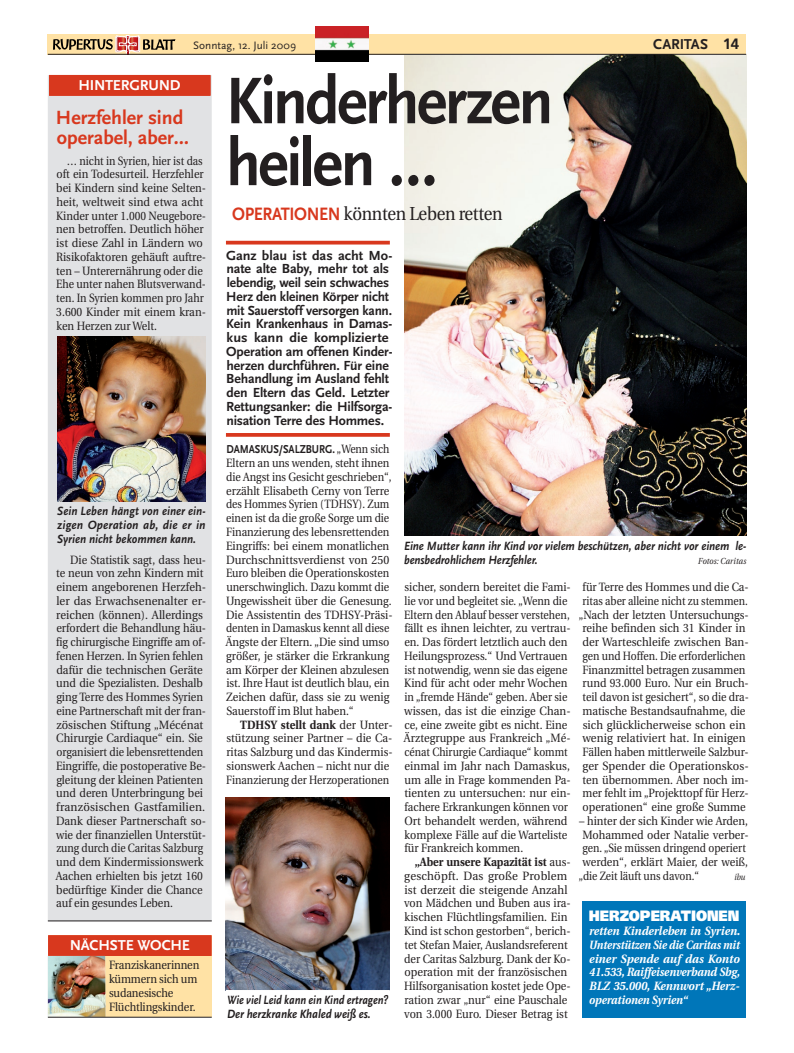
<style>
.page{position:relative;width:794px;height:1053px;background:#fff}
.page>*{position:absolute;margin:0;border:0;box-sizing:border-box;transform-origin:0 0}
.t1{font:700 68.75px/61.9px "Scala Sans";letter-spacing:-.035em;color:#231f20;scale:.93 1}
.t2{font:700 20px/20px "Scala Sans";color:#d8381e}
.t3{font:18.75px "Utopia";letter-spacing:-.02em;color:#231f20;scale:.9 1}
.t4{font:700 18.75px "Scala Sans";color:#d8381e;scale:.9 1}
.t5{font:700 15px "Scala Sans";letter-spacing:-.02em;color:#fff}
.t6{font:900 15px "Frutiger";letter-spacing:-.005em;color:#fff;scale:.9 1}
.t7{font:700 15px "Scala Sans";letter-spacing:-.01em;color:#231f20}
.t8{font:700 13.75px/13.8px "Scala Sans";letter-spacing:-.01em;color:#231f20;scale:1.04 1}
.t9{font:italic 700 12.5px/13.8px "Scala Sans";letter-spacing:-.005em;color:#231f20;scale:.9 1}
.t10{font:italic 700 12.5px "Scala Sans";letter-spacing:-.005em;color:#231f20;scale:.86 1}
.t11{font:12px/13.8px "Utopia";color:#231f20;scale:.9 1}
.t12{font:12px/13.8px "Utopia";color:#231f20;scale:.89 1}
.t13{font:12px/13.8px "Utopia";color:#231f20;scale:.86 1}
.t14{font:12px/13.8px "Utopia";color:#231f20;scale:.91 1}
.t15{font:italic 700 12px/13.8px "Utopia";letter-spacing:-.005em;color:#fff;text-align:justify;scale:.93 1}
.t16{font:700 12px "Scala Sans";letter-spacing:-.005em;color:#231f20;scale:.86 1}
.t17{font:italic 700 12px "Utopia";letter-spacing:-.005em;color:#fff;scale:.9 1}
.t18{font:11.25px "Scala Sans";color:#231f20}
.t19{font:italic 8.75px "Utopia";letter-spacing:.005em;color:#231f20;scale:.89 1}
.t20{font:italic 8.75px "Utopia";letter-spacing:.005em;color:#231f20;scale:.86 1}
.s1{font-family:"Frutiger"}
.s2{font-family:"Scala Sans";font-weight:700;color:#d8381e}
.s3{font-family:"Utopia";font-weight:400}
.s4{font-weight:700}
</style>
<div class="page">
<div style="left:48px;top:34px;width:698px;height:21px;background:#ffe2a5"></div>
<svg style="left:53px;top:35px;width:122px;height:19px"></svg>
<hr style="left:226px;top:241px;width:164px;height:3px;background:#d8381e">
<svg style="left:226px;top:433px;width:164px;height:4px"></svg>
<img style="left:404px;top:55px;width:342px;height:481px">
<div style="left:48px;top:75px;width:164px;height:846px;background:#e1e2e4"></div>
<div style="left:49px;top:75px;width:161px;height:21px;background:#d8422a"></div>
<div style="left:49px;top:75px;width:161px;height:20px;background:#d8381e"></div>
<img style="left:226px;top:797px;width:164px;height:192px">
<div style="left:48px;top:934px;width:164px;height:82px;background:#ffe2a5"></div>
<div style="left:48px;top:935px;width:163px;height:20px;background:#d8381e"></div>
<img style="left:48px;top:955px;width:57px;height:61px">
<hr style="left:48px;top:1016px;width:164px;height:1px;background:#231f20">
<hr style="left:48px;top:920px;width:164px;height:1px;background:#231f20">
<img style="left:57px;top:336px;width:148px;height:165px">
<div style="left:582px;top:900px;width:164px;height:117px;background:#0076b9"></div>
<div style="left:226px;top:989px;width:164px;height:35px;border:1px solid #fff"></div>
<hr style="left:48px;top:54px;width:698px;height:1px;background:#231f20">
<img style="left:316px;top:26px;width:52px;height:35px">
<p class="t18" style="left:193px;top:39px;width:104px">Sonntag, 12. Juli 2009</p>
<p class="t7" style="left:653px;top:36px;width:87px">CARITAS <span class="s1">14</span></p>
<p class="t5" style="left:79px;top:77px;width:37px">hi ntergr</p>
<p class="t5" style="left:148px;top:77px;width:31px">und</p>
<h2 class="t2" style="left:56px;top:108px;width:134px">Herzfehler sind operabel, aber…</h2>
<p class="t13" style="left:56px;top:154px;width:176px;text-indent:11px">… nicht in Syrien, hier ist das oft ein Todesurteil. Herzfehler bei Kindern sind keine Selten&shy;heit, weltweit sind etwa acht<br>Kinder unter 1.000 Neugebore&shy;nen betroffen. Deutlich höher ist diese Zahl in Ländern wo<br>Risikofaktoren gehäuft auftre&shy;ten – Unterernährung oder die<br>Ehe unter nahen Blutsverwand&shy;ten. In Syrien kommen pro Jahr<br>3.600 Kinder mit einem kran&shy;ken Herzen zur Welt.</p>
<p class="t9" style="left:57px;top:504px;width:166px;text-align:justify">Sein Leben hängt von einer ein&shy;zigen Operation ab, die er in Syrien nicht bekommen kann.</p>
<p class="t11" style="left:56px;top:552px;width:169px;text-indent:14px">Die Statistik sagt, dass heu&shy;te neun von zehn Kindern mit einem angeborenen Herzfeh&shy;ler das Erwachsenenalter er&shy;reichen (können). Allerdings erfordert die Behandlung häu&shy;fig chirurgische Eingriffe am of&shy;fenen Herzen. In Syrien fehlen dafür die technischen Geräte und die Spezialisten. Deshalb ging Terre des Hommes Syrien eine Partnerschaft mit der fran&shy;zösischen Stiftung „Mécénat<br>Chirurgie Cardiaque“ ein. Sie organisiert die lebensrettenden<br>Eingriffe, die postoperative Be&shy;gleitung der kleinen Patienten und deren Unterbringung bei französischen Gastfamilien.<br>Dank dieser Partnerschaft so&shy;wie der finanziellen Unterstüt&shy;zung durch die Caritas Salzburg und dem Kindermissionswerk<br>Aachen erhielten bis jetzt 160 bedürftige Kinder die Chance auf ein gesundes Leben.</p>
<p class="t5" style="left:70px;top:937px;width:28px">nächste</p>
<p class="t5" style="left:138px;top:937px;width:24px">woche</p>
<p class="t11" style="left:109px;top:958px;width:102px">Franziskanerinnen kümmern sich um sudanesische<br>Flüchtlingskinder.</p>
<h1 class="t1" style="left:226px;top:72px;width:353px">Kinderherzen heilen …</h1>
<h3 class="t4" style="left:232px;top:203px;width:35px">Operatio</h3>
<h3 class="t3" style="left:307px;top:203px;width:219px"><span class="s2">nen</span> könnten Leben retten</h3>
<p class="t8" style="left:226px;top:248px;width:161px">Ganz blau ist das acht Mo&shy;nate alte Baby, mehr tot als lebendig, weil sein schwaches<br>Herz den kleinen Körper nicht mit Sauerstoff versorgen kann.<br>Kein Krankenhaus in Damas&shy;kus kann die komplizierte<br>Operation am offenen Kinder&shy;herzen durchführen. Für eine<br>Behandlung im Ausland fehlt den Eltern das Geld. Letzter<br>Rettungsanker: die Hilfsorga&shy;nisation Terre des Hommes.</p>
<p class="t16" style="left:226px;top:443px;width:9px">damask</p>
<p class="t16" style="left:266px;top:443px;width:145px">us/Salzburg . <span class="s3">„Wenn sich</span></p>
<p class="t12" style="left:226px;top:456px;width:189px">Eltern an uns wenden, steht ihnen die Angst ins Gesicht geschrieben“, erzählt Elisabeth Cerny von Terre des Hommes Syrien (TDHSY). Zum einen ist da die große Sorge um die Finanzierung des lebensrettenden Eingriffs: bei einem monatlichen Durchschnittsverdienst von 250<br>Euro bleiben die Operationskosten unerschwinglich. Dazu kommt die Ungewissheit über die Genesung.<br>Die Assistentin des TDHSY-Präsi&shy;denten in Damaskus kennt all diese Ängste der Eltern. „Die sind umso größer, je stärker die Erkrankung am Körper der Kleinen abzulesen ist. Ihre Haut ist deutlich blau, ein Zeichen dafür, dass sie zu wenig Sauerstoff im Blut haben.“</p>
<p class="t14" style="left:226px;top:717px;width:184px;text-indent:14px"><span class="s4">TDHSY stellt dank</span> der Unter&shy;stützung seiner Partner – die Ca&shy;ritas Salzburg und das Kindermis&shy;sionswerk Aachen – nicht nur die<br>Finanzierung der Herzoperationen</p>
<p class="t9" style="left:404px;top:539px;width:381px">Eine Mutter kann ihr Kind vor vielem beschützen, aber nicht vor einem le&shy;bensbedrohlichem Herzfehler.</p>
<p class="t19" style="left:698px;top:555px;width:56px">Fotos: Caritas</p>
<p class="t11" style="left:404px;top:580px;width:187px">sicher, sondern bereitet die Fami&shy;lie vor und begleitet sie. „Wenn die<br>Eltern den Ablauf besser verstehen, fällt es ihnen leichter, zu vertrau&shy;en. Das fördert letztlich auch den<br>Heilungsprozess.“ Und Vertrauen ist notwendig, wenn sie das eigene<br>Kind für acht oder mehr Wochen in „fremde Hände“ geben. Aber sie wissen, das ist die einzige Chan&shy;ce, eine zweite gibt es nicht. Eine<br>Ärztegruppe aus Frankreich „Mé&shy;cénat Chirurgie Cardiaque“ kommt einmal im Jahr nach Damaskus, um alle in Frage kommenden Pa&shy;tienten zu untersuchen: nur ein&shy;fachere Erkrankungen können vor<br>Ort behandelt werden, während komplexe Fälle auf die Warteliste für Frankreich kommen.</p>
<p class="t11" style="left:404px;top:855px;width:186px;text-indent:11px"><span class="s4">„Aber unsere Kapazität ist</span> aus&shy;geschöpft. Das große Problem ist derzeit die steigende Anzahl von Mädchen und Buben aus ira&shy;kischen Flüchtlingsfamilien. Ein Kind ist schon gestorben“, berich&shy;tet Stefan Maier, Auslandsreferent der Caritas Salzburg. Dank der Ko&shy;operation mit der französischen Hilfsorganisation kostet jede Ope&shy;ration zwar „nur“ eine Pauschale von 3.000 Euro. Dieser Betrag ist</p>
<p class="t11" style="left:578px;top:580px;width:191px;text-align:center">für Terre des Hommes und die Ca&shy;ritas aber alleine nicht zu stemmen. „Nach der letzten Untersuchungs&shy;reihe befinden sich 31 Kinder in der Warteschleife zwischen Ban&shy;gen und Hoffen. Die erforderlichen Finanzmittel betragen zusammen rund 93.000 Euro. Nur ein Bruch&shy;teil davon ist gesichert“, so die dra&shy;matische Bestandsaufnahme, die sich glücklicherweise schon ein wenig relativiert hat. In einigen Fällen haben mittlerweile Salzbur&shy;ger Spender die Operationskos&shy;ten übernommen. Aber noch im&shy;mer fehlt im „Projekttopf für Herz&shy;operationen“ eine große Summe</p>
<p class="t11" style="left:579px;top:814px;width:189px">– hinter der sich Kinder wie Arden,</p>
<p class="t14" style="left:582px;top:827px;width:184px">Mohammed oder Natalie verber-</p>
<p class="t13" style="left:582px;top:841px;width:192px">gen. „Sie müssen dringend operiert</p>
<p class="t14" style="left:582px;top:855px;width:183px">werden“, erklärt Maier, der weiß,</p>
<p class="t13" style="left:578px;top:869px;width:142px">„die Zeit läuft uns davon.“</p>
<p class="t20" style="left:734px;top:872px;width:14px">ibu</p>
<p class="t6" style="left:589px;top:906px;width:169px">HERZOPERATIONEN</p>
<p class="t15" style="left:589px;top:924px;width:164px">retten Kinderleben in Syrien.<br>Unterstützen Sie die Caritas mit einer Spende auf das Konto 41.533, Raiffeisenverband Sbg, BLZ 35.000, Kennwort „Herz-</p>
<p class="t10" style="left:227px;top:992px;width:189px">Wie viel Leid kann ein Kind ertragen?</p>
<p class="t17" style="left:589px;top:992px;width:111px">operationen Syrien“</p>
<p class="t9" style="left:227px;top:1006px;width:161px">Der herzkranke Khaled weiß es.</p>
</div>
